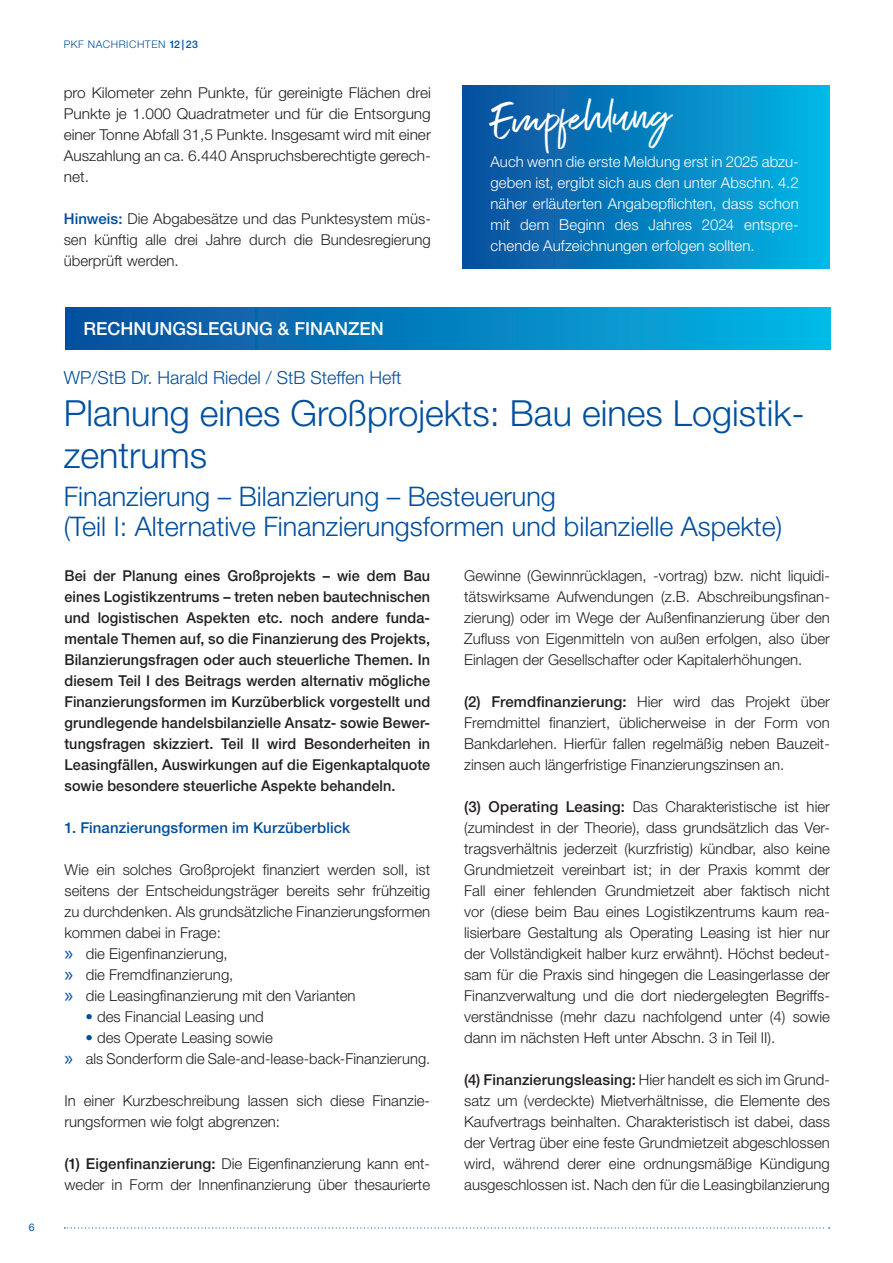
<style>
.page{position:relative;width:893px;height:1263px;background:#fff}
.page>*{position:absolute;margin:0;border:0;box-sizing:border-box;transform-origin:0 0}
.Empfehlung{font:46.5px "Exceptional";color:#fff}
.Headline{font:300 36px/42px "Helvetica Neue LT Std";color:#014f9e}
.Headline-2{font:300 27px/30px "Helvetica Neue LT Std";color:#014f9e}
.Autor{font:300 18px "Helvetica Neue LT Std";color:#014f9e}
.t1{font:500 18px "Helvetica Neue LT Std";color:#fff}
.Copy_Fließtext{font:300 15px/21px "Helvetica Neue LT Std";color:#231f20;text-align:justify}
.Copy_Fließtext-2{font:500 15px/21px "Helvetica Neue LT Std";letter-spacing:.005em;color:#231f20;text-align:justify;scale:.96 1}
.Copy_Fließtext_ohne_Abstand{font:300 15px/21px "Helvetica Neue LT Std";color:#231f20;text-align:justify}
.Empfehlung-2{font:300 15px/21px "Helvetica Neue LT Std";letter-spacing:.005em;color:#fff;text-align:justify}
.Zwischentitel{font:500 15px "Helvetica Neue LT Std";letter-spacing:.005em;color:#014f9e}
.t2{font:300 10.5px "Helvetica Neue LT Std";letter-spacing:.05em;color:#014f9e}
.t3{font:10.5px "Helvetica Neue LT Std";color:#014f9e}
.s1{font-weight:500}
.s2{font-weight:500;color:#014f9e}
.s3{font-family:"Myriad Pro";font-weight:400;font-size:21px;color:#014f9e}
.s4{color:#014f9e}
</style>
<div class="page">
<svg style="left:64px;top:1227px;width:766px;height:1px"></svg>
<div style="left:65px;top:307px;width:766px;height:42px;background:linear-gradient(to right,#0a4c9b,#02b7e5)"></div>
<div style="left:463px;top:85px;width:367px;height:184px;background:linear-gradient(to right,#0b4d9b,#02b7e5)"></div>
<p class="t3" style="left:29px;top:1220px;width:7px">6</p>
<p class="t2" style="left:64px;top:38px;width:136px">PKF NACHRICHTEN <span class="s1">12 | 23</span></p>
<p class="Copy_Fließtext" style="left:64px;top:81px;width:369px">pro Kilometer zehn Punkte, für gereinigte Flächen drei Punkte je 1.000 Quadratmeter und für die Entsorgung einer Tonne Abfall 31,5 Punkte. Insgesamt wird mit einer Auszahlung an ca. 6.440 Anspruchsberechtigte gerech&shy;net.</p>
<p class="Copy_Fließtext" style="left:64px;top:207px;width:369px"><span class="s2">Hinweis:</span> Die Abgabesätze und das Punktesystem müs&shy;sen künftig alle drei Jahre durch die Bundesregierung überprüft werden.</p>
<p class="t1" style="left:83px;top:317px;width:302px">RECHNUNGSLEGUNG &amp; FINANZEN</p>
<p class="Empfehlung" style="left:490px;top:87px;width:181px;rotate:-2deg">Empfehlung</p>
<p class="Empfehlung-2" style="left:490px;top:151px;width:310px">Auch wenn die erste Meldung erst in 2025 abzu&shy;geben ist, ergibt sich aus den unter Abschn. 4.2 näher erläuterten Angabepflichten, dass schon mit dem Beginn des Jahres 2024 entspre&shy;chende Aufzeichnungen erfolgen sollten.</p>
<p class="Autor" style="left:64px;top:366px;width:339px">WP/StB Dr. Harald Riedel / StB Steffen Heft</p>
<p class="Headline" style="left:64px;top:391px;width:742px">Planung eines Großprojekts: Bau eines Logistik&shy;zentrums</p>
<p class="Headline-2" style="left:64px;top:481px;width:720px">Finanzierung – Bilanzierung – Besteuerung<br>(Teil I: Alternative Finanzierungsformen und bilanzielle Aspekte)</p>
<p class="Copy_Fließtext-2" style="left:64px;top:565px;width:382px">Bei der Planung eines Großprojekts – wie dem Bau eines Logistikzentrums – treten neben bautechnischen und logistischen Aspekten etc. noch andere funda&shy;mentale Themen auf, so die Finanzierung des Projekts, Bilanzierungsfragen oder auch steuerliche Themen. In diesem Teil I des Beitrags werden alternativ mögliche Finanzierungsformen im Kurzüberblick vorgestellt und grundlegende handelsbilanzielle Ansatz- sowie Bewer&shy;tungsfragen skizziert. Teil II wird Besonderheiten in Leasingfällen, Auswirkungen auf die Eigenkaptalquote sowie besondere steuerliche Aspekte behandeln.</p>
<p class="Zwischentitel" style="left:64px;top:818px;width:287px">1. Finanzierungsformen im Kurzüberblick</p>
<p class="Copy_Fließtext_ohne_Abstand" style="left:64px;top:858px;width:367px">Wie ein solches Großprojekt finanziert werden soll, ist seitens der Entscheidungsträger bereits sehr frühzeitig zu durchdenken. Als grundsätzliche Finanzierungsformen kommen dabei in Frage:</p>
<p class="Copy_Fließtext" style="left:64px;top:942px;width:165px"><span class="s3">»</span> die Eigenfinanzierung,</p>
<p class="Copy_Fließtext" style="left:64px;top:963px;width:170px"><span class="s3">»</span> die Fremdfinanzierung,</p>
<p class="Copy_Fließtext" style="left:64px;top:984px;width:293px"><span class="s3">»</span> die Leasingfinanzierung mit den Varianten</p>
<p class="Copy_Fließtext_ohne_Abstand" style="left:85px;top:1005px;width:180px"><span class="s4">•</span> des Financial Leasing und</p>
<p class="Copy_Fließtext_ohne_Abstand" style="left:85px;top:1026px;width:189px"><span class="s4">•</span> des Operate Leasing sowie</p>
<p class="Copy_Fließtext" style="left:64px;top:1047px;width:367px"><span class="s3">»</span> als Sonderform die Sale-and-lease-back-Finanzierung.</p>
<p class="Copy_Fließtext" style="left:64px;top:1089px;width:367px">In einer Kurzbeschreibung lassen sich diese Finanzie&shy;rungsformen wie folgt abgrenzen:</p>
<p class="Copy_Fließtext" style="left:64px;top:1152px;width:367px"><span class="s1">(1) Eigenfinanzierung:</span> Die Eigenfinanzierung kann ent&shy;weder in Form der Innenfinanzierung über thesaurierte</p>
<p class="Copy_Fließtext" style="left:464px;top:564px;width:367px">Gewinne (Gewinnrücklagen, -vortrag) bzw. nicht liquidi&shy;tätswirksame Aufwendungen (z.B. Abschreibungsfinan&shy;zierung) oder im Wege der Außenfinanzierung über den Zufluss von Eigenmitteln von außen erfolgen, also über Einlagen der Gesellschafter oder Kapitalerhöhungen.</p>
<p class="Copy_Fließtext" style="left:464px;top:690px;width:367px"><span class="s1">(2) Fremdfinanzierung:</span> Hier wird das Projekt über Fremdmittel finanziert, üblicherweise in der Form von Bankdarlehen. Hierfür fallen regelmäßig neben Bauzeit&shy;zinsen auch längerfristige Finanzierungszinsen an.</p>
<p class="Copy_Fließtext" style="left:464px;top:795px;width:367px"><span class="s1">(3) Operating Leasing:</span> Das Charakteristische ist hier (zumindest in der Theorie), dass grundsätzlich das Ver&shy;tragsverhältnis jederzeit (kurzfristig) kündbar, also keine Grundmietzeit vereinbart ist; in der Praxis kommt der Fall einer fehlenden Grundmietzeit aber faktisch nicht vor (diese beim Bau eines Logistikzentrums kaum rea&shy;lisierbare Gestaltung als Operating Leasing ist hier nur der Vollständigkeit halber kurz erwähnt). Höchst bedeut&shy;sam für die Praxis sind hingegen die Leasingerlasse der Finanzverwaltung und die dort niedergelegten Begriffs&shy;verständnisse (mehr dazu nachfolgend unter (4) sowie dann im nächsten Heft unter Abschn. 3 in Teil II).</p>
<p class="Copy_Fließtext" style="left:464px;top:1068px;width:367px"><span class="s1">(4) Finanzierungsleasing:</span> Hier handelt es sich im Grund&shy;satz um (verdeckte) Mietverhältnisse, die Elemente des Kaufvertrags beinhalten. Charakteristisch ist dabei, dass der Vertrag über eine feste Grundmietzeit abgeschlossen wird, während derer eine ordnungsmäßige Kündigung ausgeschlossen ist. Nach den für die Leasingbilanzierung</p>
</div>
